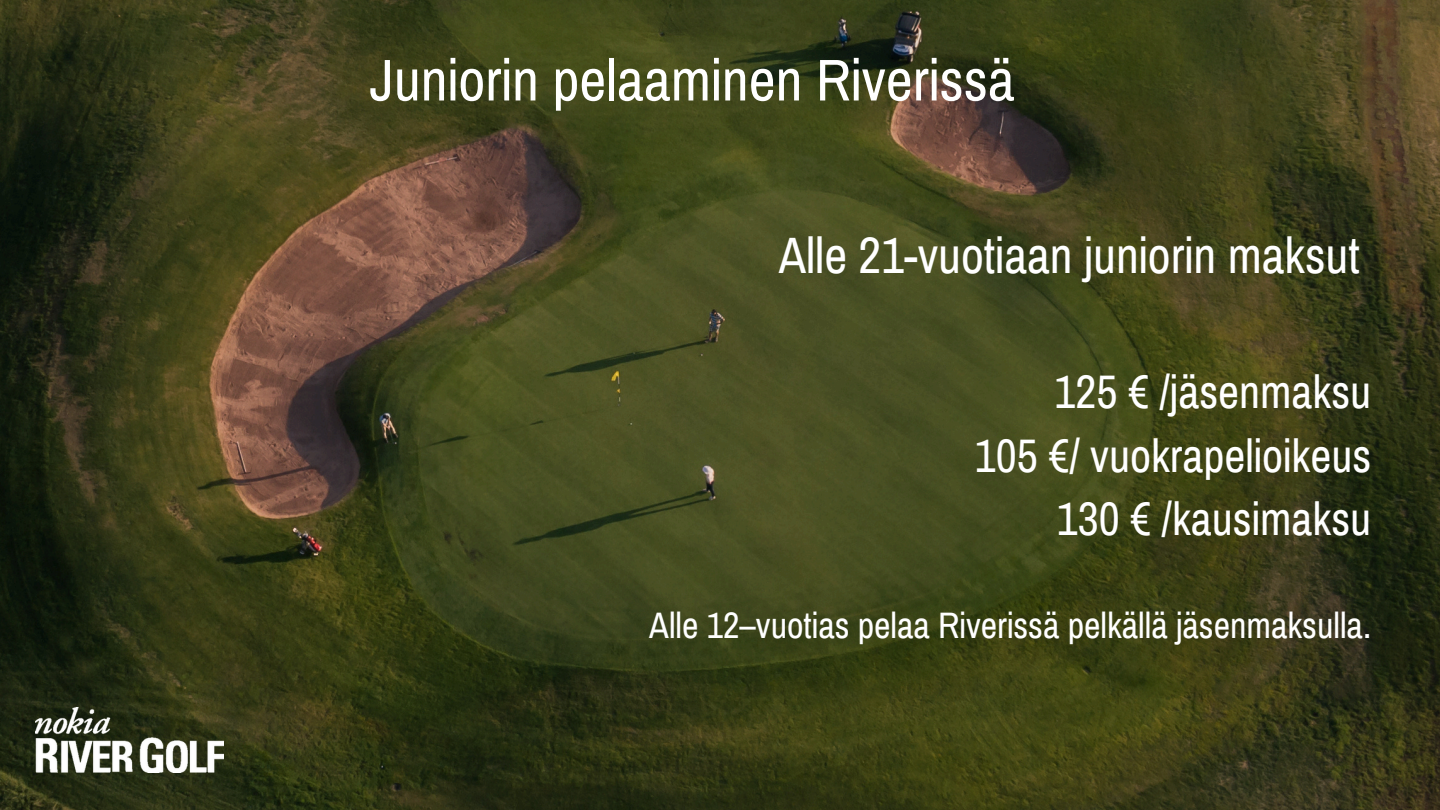
<style>
.page{position:relative;width:1440px;height:810px;background:#fff}
.page>*{position:absolute;margin:0;border:0;box-sizing:border-box;transform-origin:0 0}
.t1{font:59px "Archivo Narrow";color:#fff}
.t2{font:50px "Archivo Narrow";color:#fff}
.t3{font:46px/63.8px "Archivo Narrow";color:#fff;text-align:right}
.t4{font:36px "Archivo Narrow";color:#fff}
</style>
<div class="page">
<img style="left:0;top:0;width:1440px;height:810px">
<img style="left:36px;top:707px;width:187px;height:66px">
<h2 class="t1" style="left:370px;top:49px;width:647px">Juniorin pelaaminen Riverissä</h2>
<p class="t2" style="left:779px;top:229px;width:583px">Alle 21-vuotiaan juniorin maksut</p>
<h1 class="t3" style="left:975px;top:361px;width:398px">125 € /jäsenmaksu<br>105 €/ vuokrapelioikeus<br>130 € /kausimaksu</h1>
<p class="t4" style="left:649px;top:607px;width:723px">Alle 12–vuotias pelaa Riverissä pelkällä jäsenmaksulla.</p>
</div>
